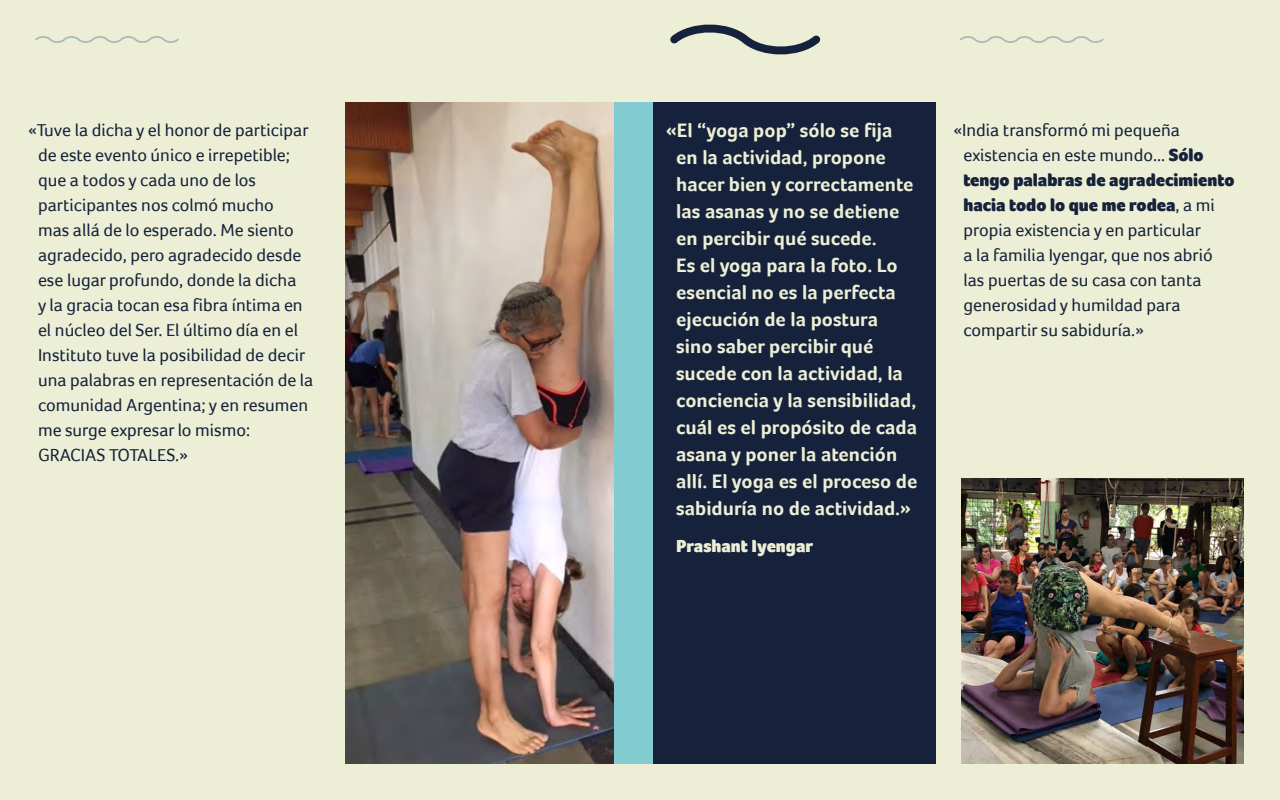
<style>
.page{position:relative;width:1280px;height:800px;background:#ecefd5}
.page>*{position:absolute;margin:0;border:0;box-sizing:border-box;transform-origin:0 0}
.t1{font:700 20px/27px "Foco";color:#ecefd5}
.t2{font:18px/25px "Foco";color:#16223b}
.t3{font:900 18px "Foco";color:#ecefd5}
.s1{font-weight:900}
</style>
<div class="page">
<svg style="left:960px;top:36px;width:144px;height:7px"></svg>
<svg style="left:35px;top:36px;width:144px;height:7px"></svg>
<svg style="left:670px;top:25px;width:151px;height:30px"></svg>
<div style="left:653px;top:103px;width:283px;height:661px;background:#16223b"></div>
<img style="left:345px;top:103px;width:269px;height:661px">
<div style="left:614px;top:103px;width:39px;height:661px;background:#82cbd1"></div>
<img style="left:961px;top:478px;width:283px;height:286px">
<p class="t1" style="left:676px;top:116px;width:243px;text-indent:-10px">«El “yoga pop” sólo se fija en la actividad, propone hacer bien y correctamente las asanas y no se detiene en percibir qué sucede.<br>Es el yoga para la foto. Lo esencial no es la perfecta ejecución de la postura sino saber percibir qué sucede con la actividad, la conciencia y la sensibilidad, cuál es el propósito de cada asana y poner la atención allí. El yoga es el proceso de sabiduría no de actividad.»</p>
<p class="t3" style="left:676px;top:535px;width:138px">Prashant Iyengar</p>
<p class="t2" style="left:38px;top:117px;width:277px;text-indent:-10px">«Tuve la dicha y el honor de participar de este evento único e irrepetible; que a todos y cada uno de los participantes nos colmó mucho<br>mas allá de lo esperado. Me siento agradecido, pero agradecido desde ese lugar profundo, donde la dicha<br>y la gracia tocan esa fibra íntima en el núcleo del Ser. El último día en el<br>Instituto tuve la posibilidad de decir una palabras en representación de la comunidad Argentina; y en resumen me surge expresar lo mismo:<br>GRACIAS TOTALES.»</p>
<p class="t2" style="left:963px;top:117px;width:273px;text-indent:-10px">«India transformó mi pequeña existencia en este mundo... <span class="s1">Sólo tengo palabras de agradecimiento hacia todo lo que me rodea</span>, a mi propia existencia y en particular<br>a la familia Iyengar, que nos abrió las puertas de su casa con tanta generosidad y humildad para compartir su sabiduría.»</p>
</div>
